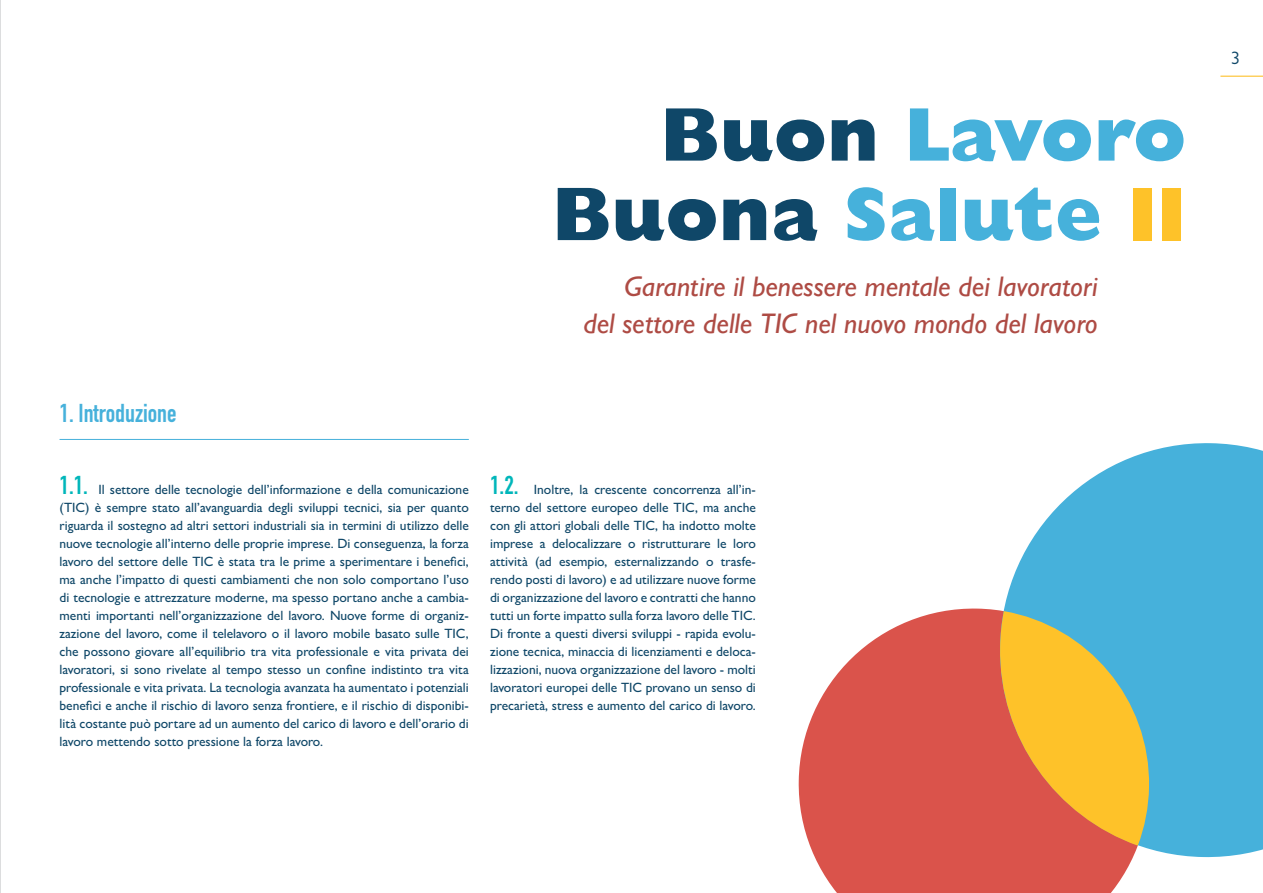
<style>
.page{position:relative;width:1263px;height:893px;background:#fff}
.page>*{position:absolute;margin:0;border:0;box-sizing:border-box;transform-origin:0 0}
.t1{font:800 76.5px/79.5px "Gill Sans MT Pro";color:#46b1db;text-align:right}
.t2{font:italic 500 28.5px/37.5px "Gill Sans MT Pro";color:#ae4b44;text-align:right}
.t3{font:25.5px "DIN Engschrift Std";color:#46b1db}
.t4{font:18px "Gill Sans MT Pro";color:#0f4768}
.t5{font:500 13.5px/18px "Gill Sans MT Pro";color:#0f4768;text-align:justify}
.s1{color:#0f4768}
.s2{color:#fec229}
.s3{font-family:"DIN Engschrift Std";font-weight:400;font-size:25.5px;color:#00b6ba}
</style>
<div class="page">
<svg style="left:798px;top:608px;width:334px;height:285px;fill:#da534b"></svg>
<svg style="left:998px;top:443px;width:265px;height:416px;fill:#46b1db"></svg>
<svg style="left:998px;top:611px;width:152px;height:235px"></svg>
<hr style="left:0;top:0;width:1px;height:893px;background:#d1d3d4">
<hr style="left:60px;top:439px;width:409px;height:1px;background:#46b1db">
<hr style="left:1220px;top:76px;width:43px;height:1px;background:#fdb913">
<h1 class="t1" style="left:552px;top:94px;width:636px"><span class="s1">Buon</span> Lavoro<br><span class="s1">Buona</span> Salute <span class="s2">II</span></h1>
<h2 class="t2" style="left:583px;top:267px;width:516px">Garantire il benessere mentale dei lavoratori<br>del settore delle TIC nel nuovo mondo del lavoro</h2>
<h3 class="t3" style="left:60px;top:398px;width:119px">1. Introduzione</h3>
<p class="t5" style="left:60px;top:480px;width:411px"><span class="s3">1.1.</span> Il settore delle tecnologie dell’informazione e della comunicazione (TIC) è sempre stato all’avanguardia degli sviluppi tecnici, sia per quanto riguarda il sostegno ad altri settori industriali sia in termini di utilizzo delle nuove tecnologie all’interno delle proprie imprese. Di conseguenza, la forza lavoro del settore delle TIC è stata tra le prime a sperimentare i benefici, ma anche l’impatto di questi cambiamenti che non solo comportano l’uso di tecnologie e attrezzature moderne, ma spesso portano anche a cambia&shy;menti importanti nell’organizzazione del lavoro. Nuove forme di organiz&shy;zazione del lavoro, come il telelavoro o il lavoro mobile basato sulle TIC, che possono giovare all’equilibrio tra vita professionale e vita privata dei lavoratori, si sono rivelate al tempo stesso un confine indistinto tra vita professionale e vita privata. La tecnologia avanzata ha aumentato i potenziali benefici e anche il rischio di lavoro senza frontiere, e il rischio di disponibi&shy;lità costante può portare ad un aumento del carico di lavoro e dell’orario di lavoro mettendo sotto pressione la forza lavoro.</p>
<p class="t5" style="left:490px;top:480px;width:267px"><span class="s3">1.2.</span> Inoltre, la crescente concorrenza all’in&shy;terno del settore europeo delle TIC, ma anche con gli attori globali delle TIC, ha indotto molte imprese a delocalizzare o ristrutturare le loro attività (ad esempio, esternalizzando o trasfe&shy;rendo posti di lavoro) e ad utilizzare nuove forme di organizzazione del lavoro e contratti che hanno tutti un forte impatto sulla forza lavoro delle TIC.<br>Di fronte a questi diversi sviluppi - rapida evolu&shy;zione tecnica, minaccia di licenziamenti e deloca&shy;lizzazioni, nuova organizzazione del lavoro - molti lavoratori europei delle TIC provano un senso di precarietà, stress e aumento del carico di lavoro.</p>
<h3 class="t4" style="left:1231px;top:48px;width:10px">3</h3>
</div>
